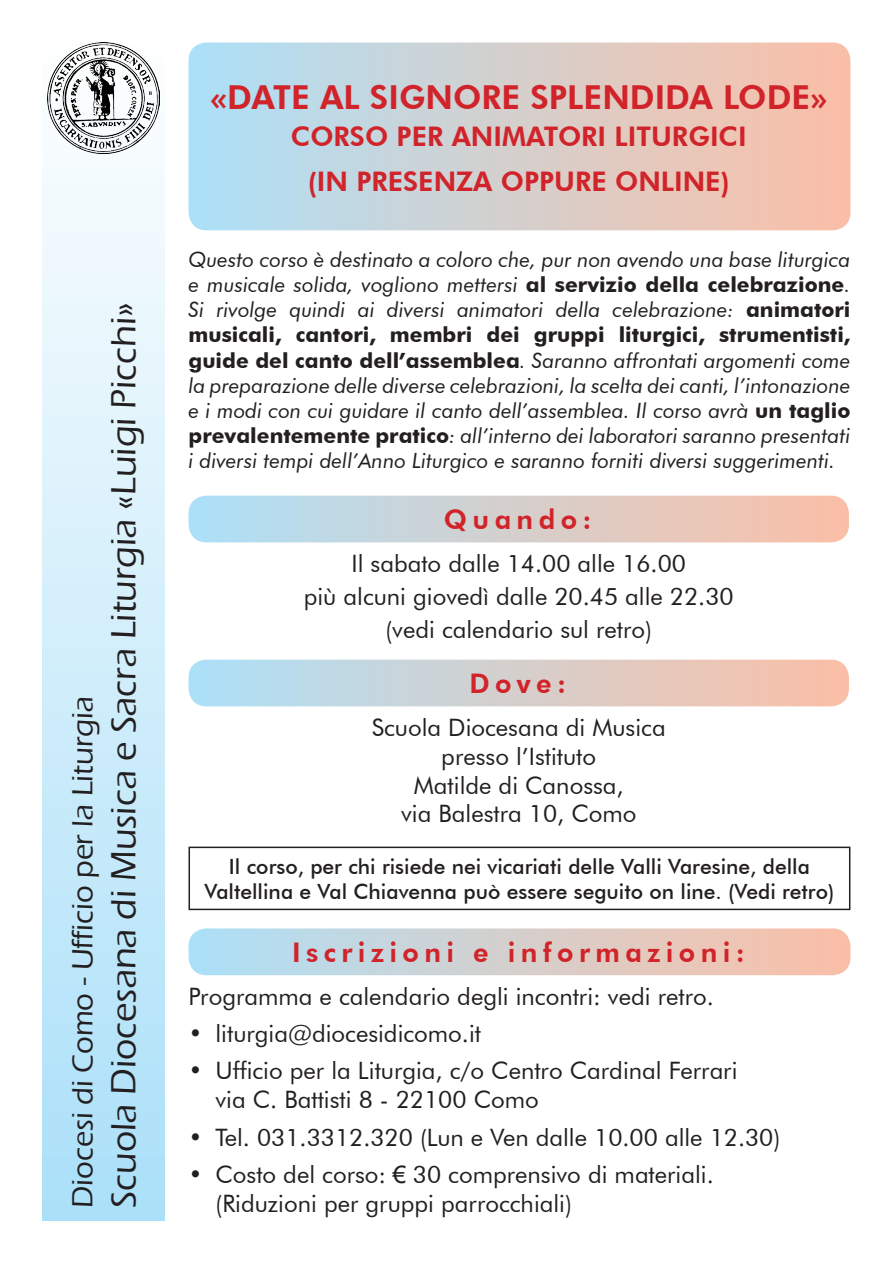
<style>
.page{position:relative;width:893px;height:1263px;background:#fff}
.page>*{position:absolute;margin:0;border:0;box-sizing:border-box;transform-origin:0 0}
.t1{font:500 36px "Eras ITC";color:#231f20}
.t2{font:800 33px "Futura BT";color:#d1232a}
.t3{font:500 30px "Eras ITC";color:#231f20}
.t4{font:800 27px "Futura BT";color:#d1232a}
.t5{font:800 27px "Futura BT";letter-spacing:.2em;color:#d1232a}
.t6{font:24px/28.8px "Futura BT";color:#231f20}
.t7{font:italic 21px/25.2px "Futura BT";color:#231f20;text-align:justify}
.t8{font:500 21px/25.2px "Futura BT";color:#231f20;text-align:center}
.s1{font-weight:700;font-style:normal}
.s2{font-family:"Arial"}
</style>
<div class="page">
<div style="left:43px;top:43px;width:122px;height:1177px;background:linear-gradient(to bottom,#f9fafa,#ade2fb)"></div>
<img style="left:48px;top:43px;width:111px;height:110px">
<svg style="left:189px;top:43px;width:661px;height:187px;background:#d4cfcd"></svg>
<svg style="left:189px;top:928px;width:661px;height:47px;background:#d5d0ce"></svg>
<svg style="left:189px;top:496px;width:660px;height:46px;background:#d4cfce"></svg>
<svg style="left:189px;top:660px;width:660px;height:46px;background:#d4cfce"></svg>
<div style="left:189px;top:847px;width:661px;height:63px;border:2px solid #231f20"></div>
<p class="t3" style="left:66px;top:1208px;width:513px;rotate:-90deg">Diocesi di Como - Ufficio per la Liturgia</p>
<p class="t1" style="left:103px;top:1208px;width:907px;rotate:-90deg">Scuola Diocesana di Musica e Sacra Liturgia «Luigi Picchi»</p>
<p class="t2" style="left:210px;top:77px;width:619px">«DATE AL SIGNORE SPLENDIDA LODE»</p>
<p class="t4" style="left:291px;top:120px;width:457px">CORSO PER ANIMATORI LITURGICI</p>
<p class="t4" style="left:308px;top:165px;width:423px">(IN PRESENZA OPPURE ONLINE)</p>
<p class="t7" style="left:189px;top:247px;width:663px">Questo corso è destinato a coloro che, pur non avendo una base liturgica e musicale solida, vogliono mettersi <span class="s1">al servizio della celebrazione</span>.<br>Si rivolge quindi ai diversi animatori della celebrazione: <span class="s1">animatori musicali, cantori, membri dei gruppi liturgici, strumentisti, guide del canto dell’assemblea</span>. Saranno affrontati argomenti come la preparazione delle diverse celebrazioni, la scelta dei canti, l’intonazione e i modi con cui guidare il canto dell’assemblea. Il corso avrà <span class="s1">un taglio prevalentemente pratico</span>: all’interno dei laboratori saranno presentati i diversi tempi dell’Anno Liturgico e saranno forniti diversi suggerimenti.</p>
<p class="t4" style="left:444px;top:503px;width:149px">Quando:</p>
<p class="t6" style="left:351px;top:549px;width:336px">Il sabato dalle 14.00 alle 16.00</p>
<p class="t6" style="left:304px;top:582px;width:431px">più alcuni giovedì dalle 20.45 alle 22.30</p>
<p class="t6" style="left:385px;top:615px;width:268px">(vedi calendario sul retro)</p>
<p class="t4" style="left:469px;top:667px;width:98px">Dove:</p>
<p class="t6" style="left:372px;top:713px;width:295px;text-align:center">Scuola Diocesana di Musica presso l’Istituto<br>Matilde di Canossa,<br>via Balestra 10, Como</p>
<p class="t8" style="left:205px;top:853px;width:631px">Il corso, per chi risiede nei vicariati delle Valli Varesine, della<br>Valtellina e Val Chiavenna può essere seguito on line. (Vedi retro)</p>
<p class="t5" style="left:292px;top:936px;width:454px">Iscrizioni e informazioni:</p>
<p class="t6" style="left:189px;top:982px;width:527px">Programma e calendario degli incontri: vedi retro.</p>
<p class="t6" style="left:189px;top:1019px;width:294px">• liturgia@diocesidicomo.it</p>
<p class="t6" style="left:216px;top:1056px;width:523px;text-indent:-27px">• Ufficio per la Liturgia, c/o Centro Cardinal Ferrari via C. Battisti 8 - 22100 Como</p>
<p class="t6" style="left:189px;top:1122px;width:593px">• Tel. 031.3312.320 (Lun e Ven dalle 10.00 alle 12.30)</p>
<p class="t6" style="left:216px;top:1160px;width:500px;text-indent:-27px">• Costo del corso: <span class="s2">€</span> 30 comprensivo di materiali. (Riduzioni per gruppi parrocchiali)</p>
</div>
